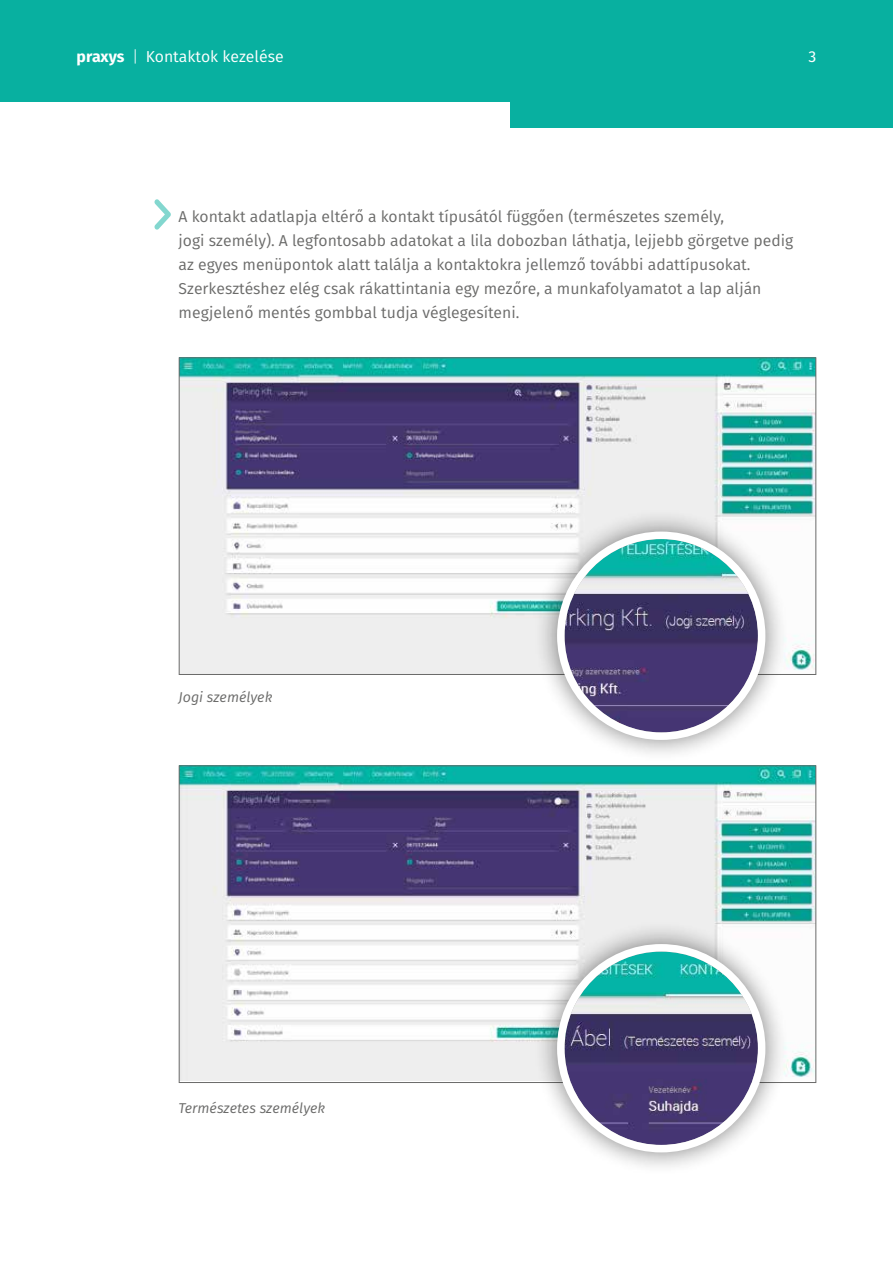
<style>
.page{position:relative;width:893px;height:1263px;background:#fff}
.page>*{position:absolute;margin:0;border:0;box-sizing:border-box;transform-origin:0 0}
.t1{font:15.9px "Fira Sans";color:#fff}
.t2{font:15.9px "Fira Sans";color:#fff}
.t3{font:15.75px/24px "Fira Sans";color:#6b6b6a}
.t4{font:italic 14.25px "Fira Sans";color:#6b6b6a}
.s1{font-weight:700}
.s2{font-weight:300}
</style>
<div class="page">
<div style="left:0;top:0;width:893px;height:102px;background:#08b0a0"></div>
<div style="left:510px;top:51px;width:383px;height:77px;background:#08b0a0"></div>
<svg style="left:154px;top:199px;width:17px;height:31px"></svg>
<img style="left:181px;top:359px;width:633px;height:314px">
<img style="left:181px;top:767px;width:633px;height:313px">
<div style="left:534px;top:508px;width:255px;height:255px;background:#000;opacity:.5"></div>
<img style="left:565px;top:539px;width:193px;height:193px;border-radius:97px">
<div style="left:557px;top:531px;width:208px;height:209px;border:8px solid #fff;border-radius:50%"></div>
<div style="left:534px;top:921px;width:255px;height:255px;background:#000;opacity:.5"></div>
<img style="left:565px;top:951px;width:193px;height:194px;border-radius:97px">
<div style="left:557px;top:944px;width:208px;height:208px;border:8px solid #fff;border-radius:50%"></div>
<p class="t1" style="left:77px;top:45px;width:209px"><span class="s1">praxys</span> <span class="s2">|</span> Kontaktok kezelése</p>
<p class="t2" style="left:808px;top:44px;width:9px">3</p>
<p class="t3" style="left:179px;top:204px;width:616px">A kontakt adatlapja eltérő a kontakt típusától függően (természetes személy,<br>jogi személy). A legfontosabb adatokat a lila dobozban láthatja, lejjebb görgetve pedig az egyes menüpontok alatt találja a kontaktokra jellemző további adattípusokat.<br>Szerkesztéshez elég csak rákattintania egy mezőre, a munkafolyamatot a lap alján megjelenő mentés gombbal tudja véglegesíteni.</p>
<p class="t4" style="left:179px;top:687px;width:95px">Jogi személyek</p>
<p class="t4" style="left:179px;top:1097px;width:148px">Természetes személyek</p>
</div>
